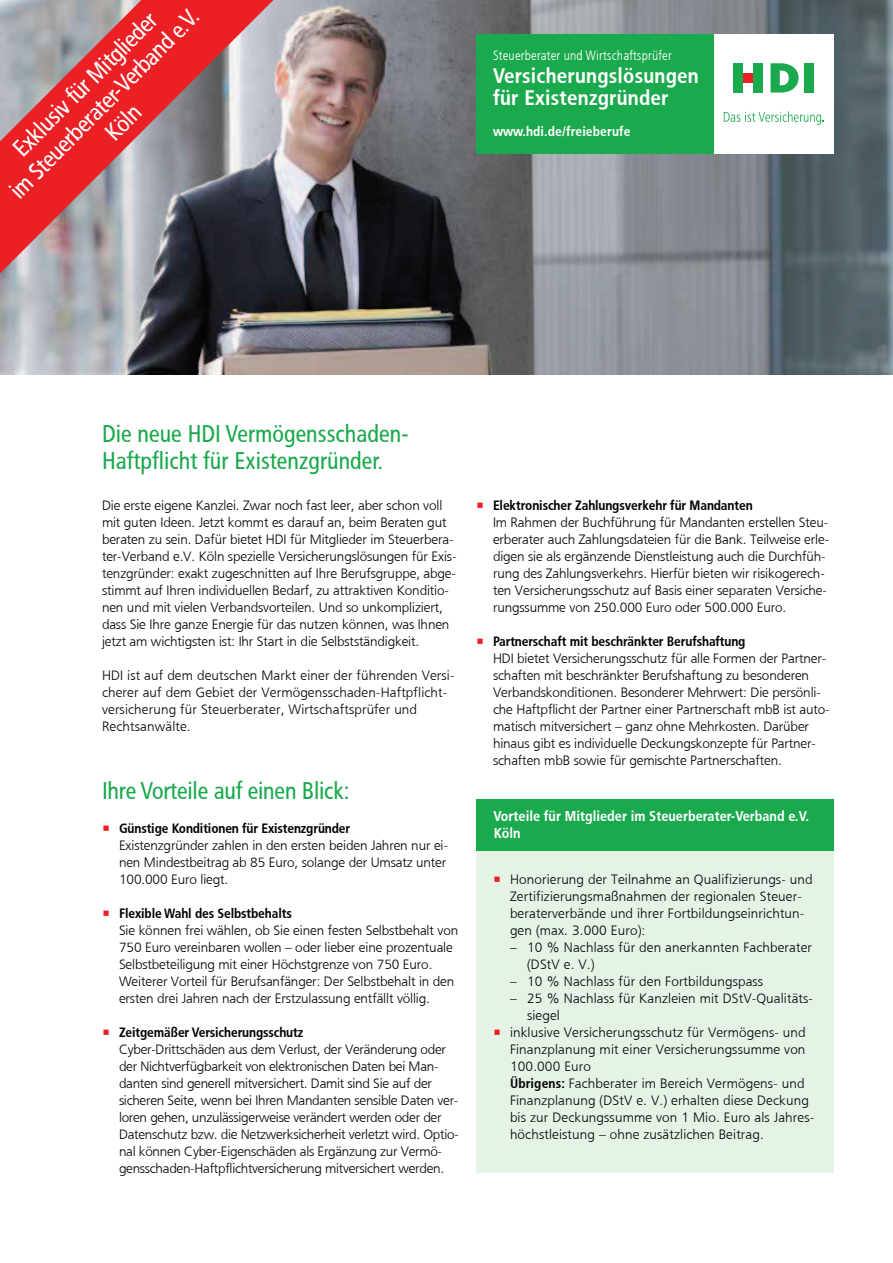
<style>
.page{position:relative;width:893px;height:1263px;background:#fff}
.page>*{position:absolute;margin:0;border:0;box-sizing:border-box;transform-origin:0 0}
.t1{font:24px/27px "HDI Gerling Sans Cond Regular";color:#1aa94d}
.t2{font:24px/27px "HDI Gerling Sans Cond Regular";color:#fff;text-align:center}
.t3{font:21px/22.5px "HDI Gerling Sans Cond Bold";letter-spacing:.01em;color:#fff}
.t4{font:14.25px/16.5px "HDI Gerling Sans Cond Bold";color:#fff}
.t5{font:13.5px/17px "HDI Gerling Sans Light";letter-spacing:-.01em;color:#040503}
.t6{font:13.5px/17px "HDI Gerling Sans Light";letter-spacing:.01em;color:#040503}
.t7{font:13.5px "HDI Gerling Sans Cond Bold";letter-spacing:-.01em;color:#040503}
.t8{font:13.5px "HDI Gerling Sans Cond Light";letter-spacing:.01em;color:#fff}
.t9{font:13.5px "HDI Gerling Sans Cond Bold";letter-spacing:.01em;color:#fff}
.s1{color:#eb2025}
.s2{font-family:"HDI Gerling Sans Cond Bold"}
</style>
<div class="page">
<img style="left:0;top:0;width:892px;height:374px">
<div style="left:476px;top:34px;width:238px;height:119px;background:#1aa94d"></div>
<div style="left:714px;top:34px;width:119px;height:119px;background:#fff"></div>
<div style="left:743px;top:73px;width:10px;height:10px;background:#eb2025"></div>
<svg style="left:770px;top:63px;width:29px;height:30px"></svg>
<div style="left:804px;top:63px;width:9px;height:30px;background:#1aa94d"></div>
<div style="left:753px;top:63px;width:10px;height:30px;background:#1aa94d"></div>
<div style="left:733px;top:63px;width:10px;height:30px;background:#1aa94d"></div>
<svg style="left:724px;top:111px;width:100px;height:14px"></svg>
<svg style="left:0;top:0;width:273px;height:273px;background:#b0666c"></svg>
<div style="left:476px;top:846px;width:357px;height:327px;background:#e5f3e7"></div>
<div style="left:476px;top:799px;width:357px;height:51px;background:#1aa94d"></div>
<h1 class="t2" style="left:-15px;top:166px;width:258px;rotate:-45deg">Exklusiv für Mitglieder<br>im Steuerberater-Verband e.V.<br>Köln</h1>
<p class="t8" style="left:493px;top:48px;width:180px">Steuerberater und Wirtschaftsprüfer</p>
<h2 class="t3" style="left:493px;top:64px;width:207px">Versicherungslösungen für Existenzgründer</h2>
<p class="t9" style="left:493px;top:123px;width:139px">www.hdi.de/freieberufe</p>
<h1 class="t1" style="left:102px;top:421px;width:308px">Die neue HDI Vermögensschaden-<br>Haftpflicht für Existenzgründer.</h1>
<p class="t5" style="left:102px;top:497px;width:356px">Die erste eigene Kanzlei. Zwar noch fast leer, aber schon voll mit guten Ideen. Jetzt kommt es darauf an, beim Beraten gut beraten zu sein. Dafür bietet HDI für Mitglieder im Steuerbera&shy;ter-Verband e.V. Köln spezielle Versicherungslösungen für Exis&shy;tenzgründer: exakt zugeschnitten auf Ihre Berufsgruppe, abge&shy;stimmt auf Ihren individuellen Bedarf, zu attraktiven Konditio&shy;nen und mit vielen Verbandsvorteilen. Und so unkompliziert, dass Sie Ihre ganze Energie für das nutzen können, was Ihnen jetzt am wichtigsten ist: Ihr Start in die Selbstständigkeit.</p>
<p class="t6" style="left:102px;top:667px;width:354px">HDI ist auf dem deutschen Markt einer der führenden Versi&shy;cherer auf dem Gebiet der Vermögensschaden-Haftpflicht&shy;versicherung für Steuerberater, Wirtschaftsprüfer und Rechtsanwälte.</p>
<h1 class="t1" style="left:102px;top:778px;width:249px">Ihre Vorteile auf einen Blick:</h1>
<p class="t7" style="left:102px;top:820px;width:250px"><span class="s1">•</span> Günstige Konditionen für Existenzgründer</p>
<p class="t5" style="left:119px;top:837px;width:330px;text-align:justify">Existenzgründer zahlen in den ersten beiden Jahren nur ei&shy;nen Mindestbeitrag ab 85 Euro, solange der Umsatz unter 100.000 Euro liegt.</p>
<p class="t7" style="left:102px;top:905px;width:191px"><span class="s1">•</span> Flexible Wahl des Selbstbehalts</p>
<p class="t5" style="left:119px;top:922px;width:341px">Sie können frei wählen, ob Sie einen festen Selbstbehalt von 750 Euro vereinbaren wollen – oder lieber eine prozentuale Selbstbeteiligung mit einer Höchstgrenze von 750 Euro.<br>Weiterer Vorteil für Berufsanfänger: Der Selbstbehalt in den ersten drei Jahren nach der Erstzulassung entfällt völlig.</p>
<p class="t7" style="left:102px;top:1024px;width:203px"><span class="s1">•</span> Zeitgemäßer Versicherungsschutz</p>
<p class="t5" style="left:119px;top:1041px;width:341px">Cyber-Drittschäden aus dem Verlust, der Veränderung oder der Nichtverfügbarkeit von elektronischen Daten bei Man&shy;danten sind generell mitversichert. Damit sind Sie auf der sicheren Seite, wenn bei Ihren Mandanten sensible Daten ver&shy;loren gehen, unzulässigerweise verändert werden oder der Datenschutz bzw. die Netzwerksicherheit verletzt wird. Optio&shy;nal können Cyber-Eigenschäden als Ergänzung zur Vermö&shy;gensschaden-Haftpflichtversicherung mitversichert werden.</p>
<p class="t7" style="left:476px;top:497px;width:278px"><span class="s1">•</span> Elektronischer Zahlungsverkehr für Mandanten</p>
<p class="t5" style="left:493px;top:514px;width:338px">Im Rahmen der Buchführung für Mandanten erstellen Steu&shy;erberater auch Zahlungsdateien für die Bank. Teilweise erle&shy;digen sie als ergänzende Dienstleistung auch die Durchfüh&shy;rung des Zahlungsverkehrs. Hierfür bieten wir risikogerech&shy;ten Versicherungsschutz auf Basis einer separaten Versiche&shy;rungssumme von 250.000 Euro oder 500.000 Euro.</p>
<p class="t7" style="left:476px;top:633px;width:271px"><span class="s1">•</span> Partnerschaft mit beschränkter Berufshaftung</p>
<p class="t5" style="left:493px;top:650px;width:338px">HDI bietet Versicherungsschutz für alle Formen der Partner&shy;schaften mit beschränkter Berufshaftung zu besonderen Verbandskonditionen. Besonderer Mehrwert: Die persönli&shy;che Haftpflicht der Partner einer Partnerschaft mbB ist auto&shy;matisch mitversichert – ganz ohne Mehrkosten. Darüber hinaus gibt es individuelle Deckungskonzepte für Partner&shy;schaften mbB sowie für gemischte Partnerschaften.</p>
<p class="t4" style="left:493px;top:808px;width:317px">Vorteile für Mitglieder im Steuerberater-Verband e.V.<br>Köln</p>
<p class="t6" style="left:510px;top:871px;width:304px;text-indent:-17px"><span class="s1">•</span> Honorierung der Teilnahme an Qualifizierungs- und Zertifizierungsmaßnahmen der regionalen Steuer&shy;beraterverbände und ihrer Fortbildungseinrichtun&shy;gen (max. 3.000 Euro):</p>
<p class="t6" style="left:527px;top:939px;width:287px;text-indent:-17px">– 10 % Nachlass für den anerkannten Fachberater (DStV e. V.)</p>
<p class="t6" style="left:510px;top:973px;width:255px">– 10 % Nachlass für den Fortbildungspass</p>
<p class="t6" style="left:527px;top:990px;width:288px;text-indent:-17px">– 25 % Nachlass für Kanzleien mit DStV-Qualitäts&shy;siegel</p>
<p class="t6" style="left:510px;top:1024px;width:306px;text-indent:-17px"><span class="s1">•</span> inklusive Versicherungsschutz für Vermögens- und Finanzplanung mit einer Versicherungssumme von 100.000 Euro<br><span class="s2">Übrigens:</span> Fachberater im Bereich Vermögens- und Finanzplanung (DStV e. V.) erhalten diese Deckung bis zur Deckungssumme von 1 Mio. Euro als Jahres&shy;höchstleistung – ohne zusätzlichen Beitrag.</p>
</div>
